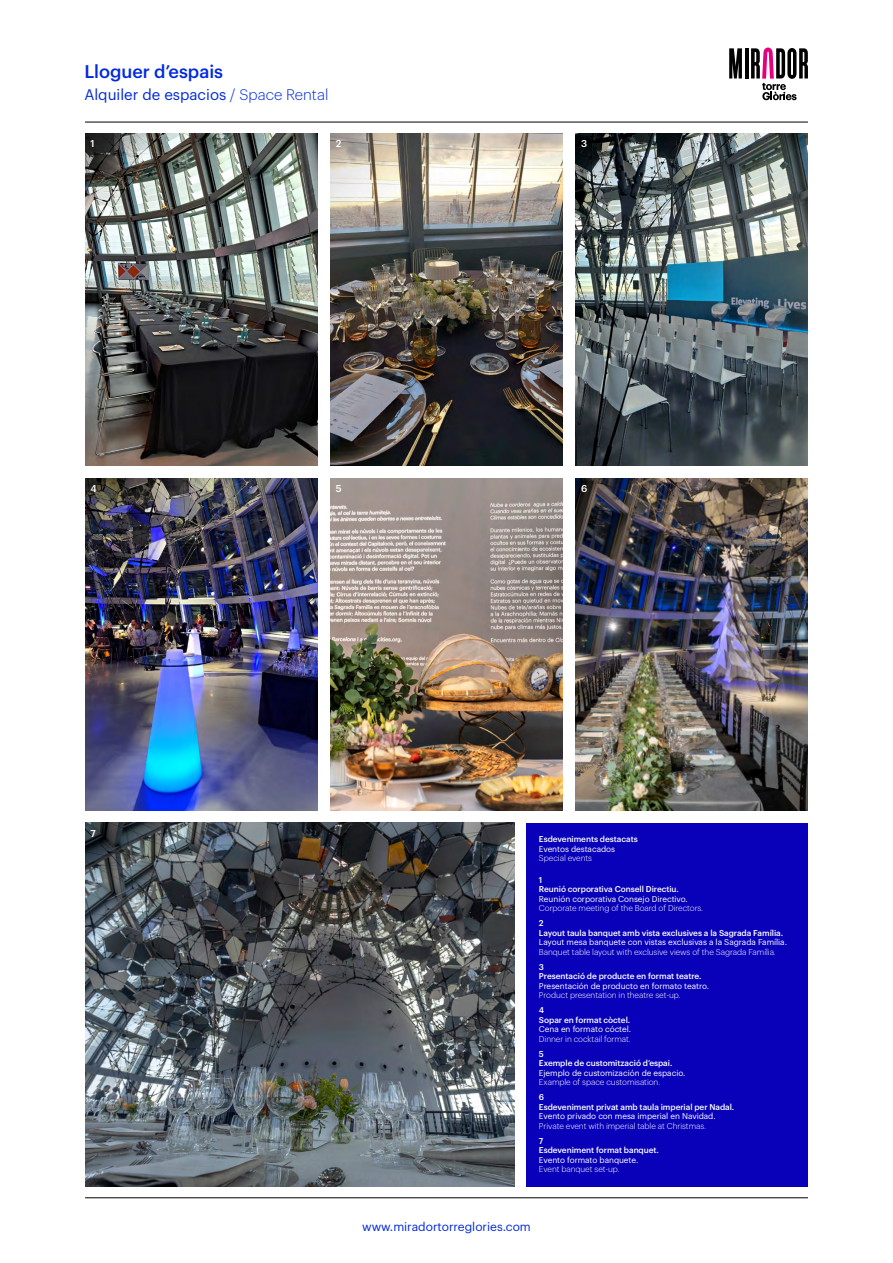
<style>
.page{position:relative;width:893px;height:1263px;background:#fff}
.page>*{position:absolute;margin:0;border:0;box-sizing:border-box;transform-origin:0 0}
.t1{font:500 18px "Graphik";color:#0029de}
.t2{font:15px "Graphik";color:#0029de}
.t3{font:12px "Graphik";color:#0029de}
.t4{font:500 9.75px "Graphik";color:#fff}
.t5{font:500 8.25px/9.6px "Graphik";letter-spacing:-.005em;color:#fff}
.t6{font:8.25px "Graphik";letter-spacing:-.005em;color:#fff}
.t7{font:300 8.25px "Graphik";letter-spacing:-.005em;color:#fff}
.s1{font-weight:300}
</style>
<div class="page">
<hr style="left:85px;top:1197px;width:723px;height:1px;background:#000">
<img style="left:575px;top:134px;width:233px;height:331px">
<img style="left:330px;top:478px;width:233px;height:332px">
<img style="left:575px;top:478px;width:233px;height:332px">
<img style="left:85px;top:478px;width:232px;height:332px">
<svg style="left:729px;top:48px;width:13px;height:30px"></svg>
<hr style="left:745px;top:48px;width:3px;height:30px;background:#000">
<svg style="left:751px;top:48px;width:57px;height:52px"></svg>
<div style="left:527px;top:823px;width:281px;height:363px;background:#0900ba"></div>
<hr style="left:85px;top:122px;width:723px;height:1px;background:#000">
<img style="left:85px;top:134px;width:232px;height:331px">
<img style="left:330px;top:134px;width:233px;height:331px">
<img style="left:85px;top:823px;width:429px;height:363px">
<h1 class="t1" style="left:84px;top:57px;width:140px">Lloguer d’espais</h1>
<h2 class="t2" style="left:84px;top:83px;width:246px">Alquiler de espacios <span class="s1">/ Space Rental</span></h2>
<p class="t4" style="left:91px;top:136px;width:6px">1</p>
<p class="t4" style="left:336px;top:136px;width:7px">2</p>
<p class="t4" style="left:581px;top:136px;width:8px">3</p>
<p class="t4" style="left:91px;top:481px;width:8px">4</p>
<p class="t4" style="left:336px;top:481px;width:7px">5</p>
<p class="t4" style="left:581px;top:481px;width:8px">6</p>
<p class="t4" style="left:91px;top:826px;width:7px">7</p>
<p class="t5" style="left:539px;top:834px;width:100px">Esdeveniments destacats</p>
<p class="t6" style="left:539px;top:842px;width:78px">Eventos destacados</p>
<p class="t7" style="left:539px;top:852px;width:55px">Special events</p>
<p class="t5" style="left:539px;top:874px;width:141px">1<br>Reunió corporativa Consell Directiu.</p>
<p class="t6" style="left:539px;top:892px;width:150px">Reunión corporativa Consejo Directivo.</p>
<p class="t7" style="left:539px;top:902px;width:166px">Corporate meeting of the Board of Directors.</p>
<p class="t5" style="left:539px;top:917px;width:246px">2<br>Layout taula banquet amb vista exclusives a la Sagrada Família.</p>
<p class="t6" style="left:539px;top:936px;width:250px">Layout mesa banquete con vistas exclusivas a la Sagrada Família.</p>
<p class="t7" style="left:539px;top:946px;width:238px">Banquet table layout with exclusive views of the Sagrada Família.</p>
<p class="t5" style="left:539px;top:961px;width:164px">3<br>Presentació de producte en format teatre.</p>
<p class="t6" style="left:539px;top:979px;width:172px">Presentación de producto en formato teatro.</p>
<p class="t7" style="left:539px;top:989px;width:143px">Product presentation in theatre set-up.</p>
<p class="t5" style="left:539px;top:1004px;width:93px">4<br>Sopar en format còctel.</p>
<p class="t6" style="left:539px;top:1023px;width:94px">Cena en formato cóctel.</p>
<p class="t7" style="left:539px;top:1033px;width:93px">Dinner in cocktail format.</p>
<p class="t5" style="left:539px;top:1048px;width:135px">5<br>Exemple de customització d’espai.</p>
<p class="t6" style="left:539px;top:1067px;width:148px">Ejemplo de customización de espacio.</p>
<p class="t7" style="left:539px;top:1076px;width:123px">Example of space customisation.</p>
<p class="t5" style="left:539px;top:1092px;width:197px">6<br>Esdeveniment privat amb taula imperial per Nadal.</p>
<p class="t6" style="left:539px;top:1110px;width:178px">Evento privado con mesa imperial en Navidad.</p>
<p class="t7" style="left:539px;top:1120px;width:169px">Private event with imperial table at Christmas.</p>
<p class="t5" style="left:539px;top:1135px;width:121px">7<br>Esdeveniment format banquet.</p>
<p class="t6" style="left:539px;top:1154px;width:101px">Evento formato banquete.</p>
<p class="t7" style="left:539px;top:1163px;width:82px">Event banquet set-up.</p>
<h3 class="t3" style="left:362px;top:1217px;width:170px">www.miradortorreglories.com</h3>
</div>
